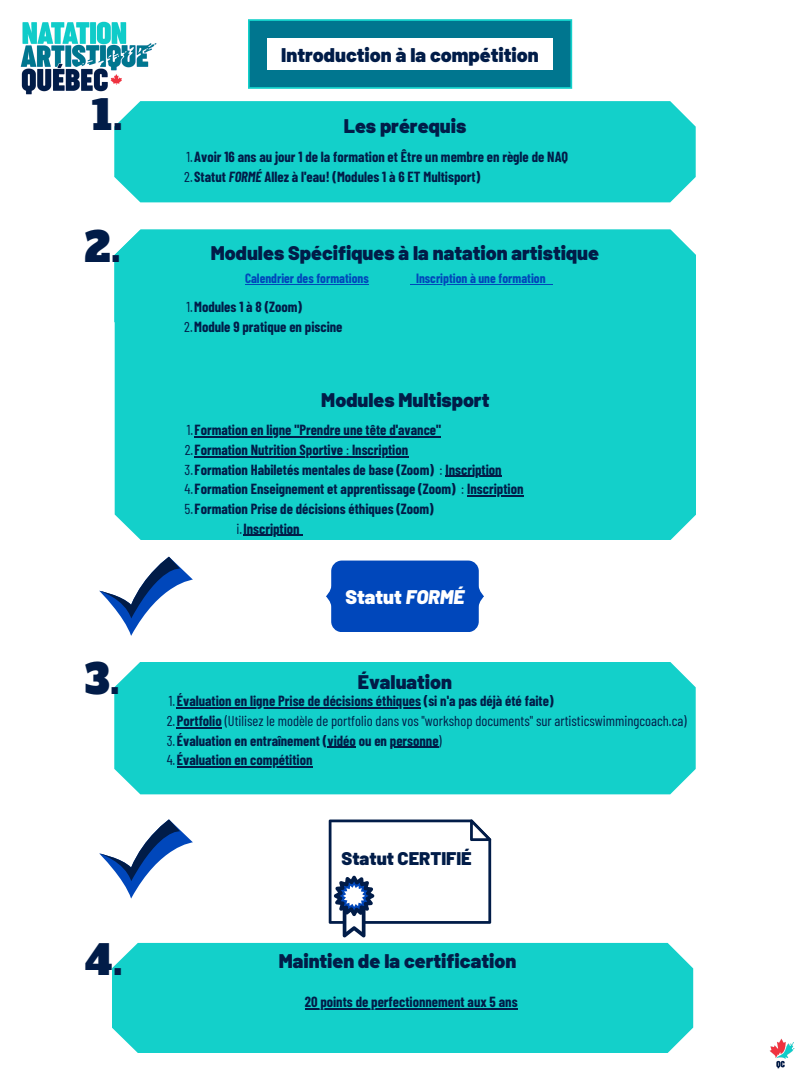
<style>
.page{position:relative;width:810px;height:1080px;background:#fff}
.page>*{position:absolute;margin:0;border:0;box-sizing:border-box;transform-origin:0 0}
.t1{font:40px "Alfa Slab One";color:#011c48}
.t2{font:900 19.75px "Barlow";color:#011c48}
.t3{font:900 19.69px "Barlow";color:#011c48}
.t4{font:900 19.69px "Barlow";color:#fff}
.t5{font:900 18.31px "Barlow";color:#011c48}
.t6{font:700 14.38px "Barlow Condensed";color:#011c48}
.t7{font:14.38px "Barlow Condensed";color:#011c48}
.t8{font:700 13.12px "Barlow Condensed";color:#0047bb}
.s1{font-weight:400}
.s2{font-style:italic}
.s3{font-weight:700}
</style>
<div class="page">
<svg style="left:99px;top:557px;width:94px;height:79px"></svg>
<div style="left:114px;top:662px;width:582px;height:132px;background:#13d0ca"></div>
<hr style="left:177px;top:707px;width:244px;height:2px;background:#011c48">
<hr style="left:177px;top:727px;width:45px;height:1px;background:#011c48">
<svg style="left:327px;top:747px;width:29px;height:1px"></svg>
<hr style="left:390px;top:747px;width:49px;height:1px;background:#011c48">
<hr style="left:177px;top:766px;width:136px;height:2px;background:#011c48">
<svg style="left:326px;top:561px;width:158px;height:71px;background:#1153bf"></svg>
<svg style="left:248px;top:19px;width:324px;height:70px;background:#0e859a"></svg>
<div style="left:267px;top:39px;width:286px;height:30px;background:#fff"></div>
<div style="left:112px;top:943px;width:581px;height:110px;background:#13d0ca"></div>
<hr style="left:305px;top:1008px;width:213px;height:1px;background:#011c48">
<div style="left:114px;top:101px;width:582px;height:101px;background:#13d0ca"></div>
<img style="left:20px;top:21px;width:150px;height:92px">
<div style="left:115px;top:347px;width:581px;height:193px;background:#13d0ca"></div>
<hr style="left:195px;top:436px;width:246px;height:2px;background:#011c48">
<hr style="left:195px;top:456px;width:148px;height:1px;background:#011c48">
<hr style="left:352px;top:456px;width:56px;height:1px;background:#011c48">
<hr style="left:445px;top:476px;width:57px;height:1px;background:#011c48">
<hr style="left:467px;top:495px;width:56px;height:2px;background:#011c48">
<hr style="left:244px;top:535px;width:56px;height:1px;background:#011c48">
<div style="left:114px;top:230px;width:582px;height:117px;background:#13d0ca"></div>
<hr style="left:245px;top:284px;width:124px;height:1px;background:#0047bb">
<hr style="left:416px;top:284px;width:130px;height:1px;background:#0047bb">
<svg style="left:99px;top:819px;width:94px;height:80px"></svg>
<svg style="left:329px;top:819px;width:162px;height:119px"></svg>
<img style="left:769px;top:1038px;width:26px;height:31px">
<p class="t1" style="left:92px;top:88px;width:33px">1.</p>
<p class="t1" style="left:85px;top:220px;width:38px">2.</p>
<p class="t1" style="left:85px;top:653px;width:37px">3.</p>
<p class="t1" style="left:85px;top:934px;width:39px">4.</p>
<p class="t2" style="left:281px;top:42px;width:259px">Introduction à la compétition</p>
<p class="t3" style="left:344px;top:113px;width:124px">Les prérequis</p>
<p class="t6" style="left:186px;top:148px;width:383px"><span class="s1">1.</span>Avoir 16 ans au jour 1 de la formation et Être un membre en règle de NAQ</p>
<p class="t6" style="left:184px;top:167px;width:297px"><span class="s1">2.</span>Statut <span class="s2">FORMÉ</span> Allez à l'eau! (Modules 1 à 6 ET Multisport)</p>
<p class="t3" style="left:211px;top:240px;width:390px">Modules Spécifiques à la natation artistique</p>
<p class="t6" style="left:186px;top:298px;width:117px"><span class="s1">1.</span>Modules 1 à 8 (Zoom)</p>
<p class="t6" style="left:184px;top:317px;width:160px"><span class="s1">2.</span>Module 9 pratique en piscine</p>
<p class="t8" style="left:245px;top:270px;width:125px">Calendrier des formations</p>
<p class="t8" style="left:416px;top:270px;width:131px">Inscription à une formation</p>
<p class="t3" style="left:321px;top:388px;width:170px">Modules Multisport</p>
<p class="t6" style="left:187px;top:421px;width:256px"><span class="s1">1.</span>Formation en ligne "Prendre une tête d'avance"</p>
<p class="t6" style="left:185px;top:441px;width:225px"><span class="s1">2.</span>Formation Nutrition Sportive <span class="s1">:</span> Inscription</p>
<p class="t6" style="left:185px;top:460px;width:319px"><span class="s1">3.</span>Formation Habiletés mentales de base (Zoom) <span class="s1">:</span> Inscription</p>
<p class="t6" style="left:185px;top:480px;width:340px"><span class="s1">4.</span>Formation Enseignement et apprentissage (Zoom) <span class="s1">:</span> Inscription</p>
<p class="t6" style="left:185px;top:500px;width:251px"><span class="s1">5.</span>Formation Prise de décisions éthiques (Zoom)</p>
<p class="t6" style="left:236px;top:519px;width:65px"><span class="s1">i.</span>Inscription</p>
<p class="t4" style="left:346px;top:584px;width:120px">Statut <span class="s2">FORMÉ</span></p>
<p class="t3" style="left:358px;top:669px;width:96px">Évaluation</p>
<p class="t6" style="left:169px;top:692px;width:386px"><span class="s1">1.</span>Évaluation en ligne Prise de décisions éthiques (si n'a pas déjà été faite)</p>
<p class="t7" style="left:167px;top:712px;width:521px">2.<span class="s3">Portfolio</span> (Utilisez le modèle de portfolio dans vos "workshop documents" sur artisticswimmingcoach.ca)</p>
<p class="t6" style="left:167px;top:731px;width:277px"><span class="s1">3.</span>Évaluation en entraînement (vidéo ou en personne<span class="s1">)</span></p>
<p class="t6" style="left:167px;top:751px;width:147px"><span class="s1">4.</span>Évaluation en compétition</p>
<p class="t5" style="left:342px;top:847px;width:132px">Statut CERTIFIÉ</p>
<p class="t3" style="left:279px;top:948px;width:239px">Maintien de la certification</p>
<p class="t6" style="left:305px;top:993px;width:214px">20 points de perfectionnement aux 5 ans</p>
</div>
